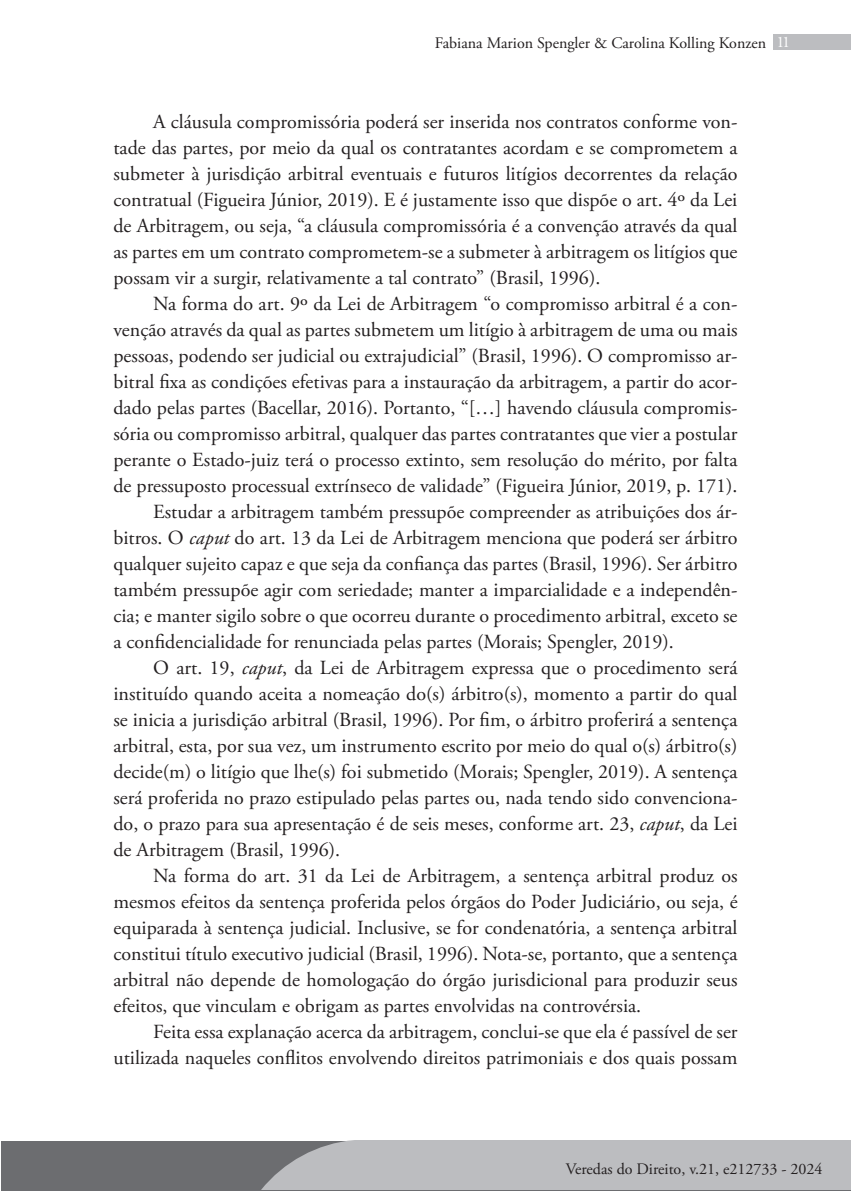
<style>
.page{position:relative;width:851px;height:1191px;background:#fff}
.page>*{position:absolute;margin:0;border:0;box-sizing:border-box;transform-origin:0 0}
.t1{font:20px/26px "Adobe Garamond Pro";color:#231f20;text-align:justify}
.t2{font:16px "Adobe Garamond Pro";color:#231f20}
.t3{font:16px "Adobe Garamond Pro";color:#fff}
.s1{font-style:italic}
</style>
<div class="page">
<div style="left:1px;top:1141px;width:849px;height:50px;background:#6c6d70"></div>
<hr style="left:0;top:1140px;width:1px;height:50px;background:#6c6d70">
<div style="left:773px;top:34px;width:77px;height:16px;background:#bcbdc0"></div>
<div style="left:261px;top:1140px;width:589px;height:50px;background:#bcbdc0"></div>
<p class="t2" style="left:435px;top:33px;width:333px">Fabiana Marion Spengler &amp; Carolina Kolling Konzen</p>
<p class="t3" style="left:777px;top:32px;width:13px">11</p>
<p class="t1" style="left:113px;top:109px;width:625px;text-indent:40px">A cláusula compromissória poderá ser inserida nos contratos conforme von&shy;tade das partes, por meio da qual os contratantes acordam e se comprometem a submeter à jurisdição arbitral eventuais e futuros litígios decorrentes da relação contratual (Figueira Júnior, 2019). E é justamente isso que dispõe o art. 4º da Lei de Arbitragem, ou seja, “a cláusula compromissória é a convenção através da qual as partes em um contrato comprometem-se a submeter à arbitragem os litígios que possam vir a surgir, relativamente a tal contrato” (Brasil, 1996).</p>
<p class="t1" style="left:153px;top:291px;width:585px">Na forma do art. 9º da Lei de Arbitragem “o compromisso arbitral é a con-</p>
<p class="t1" style="left:113px;top:317px;width:625px">venção através da qual as partes submetem um litígio à arbitragem de uma ou mais</p>
<p class="t1" style="left:113px;top:343px;width:625px">pessoas, podendo ser judicial ou extrajudicial” (Brasil, 1996). O compromisso ar-</p>
<p class="t1" style="left:113px;top:369px;width:625px">bitral fixa as condições efetivas para a instauração da arbitragem, a partir do acor-</p>
<p class="t1" style="left:113px;top:395px;width:625px">dado pelas partes (Bacellar, 2016). Portanto, “[…] havendo cláusula compromis-</p>
<p class="t1" style="left:113px;top:421px;width:625px">sória ou compromisso arbitral, qualquer das partes contratantes que vier a postular</p>
<p class="t1" style="left:113px;top:447px;width:625px">perante o Estado-juiz terá o processo extinto, sem resolução do mérito, por falta</p>
<p class="t1" style="left:113px;top:473px;width:625px">de pressuposto processual extrínseco de validade” (Figueira Júnior, 2019, p. 171).</p>
<p class="t1" style="left:153px;top:499px;width:585px">Estudar a arbitragem também pressupõe compreender as atribuições dos ár-</p>
<p class="t1" style="left:113px;top:525px;width:625px">bitros. O <span class="s1">caput</span> do art. 13 da Lei de Arbitragem menciona que poderá ser árbitro</p>
<p class="t1" style="left:113px;top:551px;width:625px">qualquer sujeito capaz e que seja da confiança das partes (Brasil, 1996). Ser árbitro</p>
<p class="t1" style="left:113px;top:577px;width:625px">também pressupõe agir com seriedade; manter a imparcialidade e a independên-</p>
<p class="t1" style="left:113px;top:603px;width:625px">cia; e manter sigilo sobre o que ocorreu durante o procedimento arbitral, exceto se</p>
<p class="t1" style="left:113px;top:629px;width:561px">a confidencialidade for renunciada pelas partes (Morais; Spengler, 2019).</p>
<p class="t1" style="left:153px;top:655px;width:586px">O art. 19, <span class="s1">caput</span>, da Lei de Arbitragem expressa que o procedimento será</p>
<p class="t1" style="left:113px;top:681px;width:625px">instituído quando aceita a nomeação do(s) árbitro(s), momento a partir do qual</p>
<p class="t1" style="left:113px;top:707px;width:625px">se inicia a jurisdição arbitral (Brasil, 1996). Por fim, o árbitro proferirá a sentença</p>
<p class="t1" style="left:113px;top:733px;width:625px">arbitral, esta, por sua vez, um instrumento escrito por meio do qual o(s) árbitro(s)</p>
<p class="t1" style="left:113px;top:759px;width:625px">decide(m) o litígio que lhe(s) foi submetido (Morais; Spengler, 2019). A sentença</p>
<p class="t1" style="left:113px;top:785px;width:625px">será proferida no prazo estipulado pelas partes ou, nada tendo sido convenciona-</p>
<p class="t1" style="left:113px;top:811px;width:625px">do, o prazo para sua apresentação é de seis meses, conforme art. 23, <span class="s1">caput</span>, da Lei</p>
<p class="t1" style="left:113px;top:837px;width:228px">de Arbitragem (Brasil, 1996).</p>
<p class="t1" style="left:153px;top:863px;width:585px">Na forma do art. 31 da Lei de Arbitragem, a sentença arbitral produz os</p>
<p class="t1" style="left:113px;top:889px;width:625px">mesmos efeitos da sentença proferida pelos órgãos do Poder Judiciário, ou seja, é</p>
<p class="t1" style="left:113px;top:915px;width:625px">equiparada à sentença judicial. Inclusive, se for condenatória, a sentença arbitral</p>
<p class="t1" style="left:113px;top:941px;width:625px">constitui título executivo judicial (Brasil, 1996). Nota-se, portanto, que a sentença</p>
<p class="t1" style="left:113px;top:967px;width:625px">arbitral não depende de homologação do órgão jurisdicional para produzir seus</p>
<p class="t1" style="left:113px;top:993px;width:529px">efeitos, que vinculam e obrigam as partes envolvidas na controvérsia.</p>
<p class="t1" style="left:153px;top:1019px;width:586px">Feita essa explanação acerca da arbitragem, conclui-se que ela é passível de ser</p>
<p class="t1" style="left:113px;top:1045px;width:625px">utilizada naqueles conflitos envolvendo direitos patrimoniais e dos quais possam</p>
<p class="t2" style="left:565px;top:1159px;width:258px">Veredas do Direito, v.21, e212733 - 2024</p>
</div>
